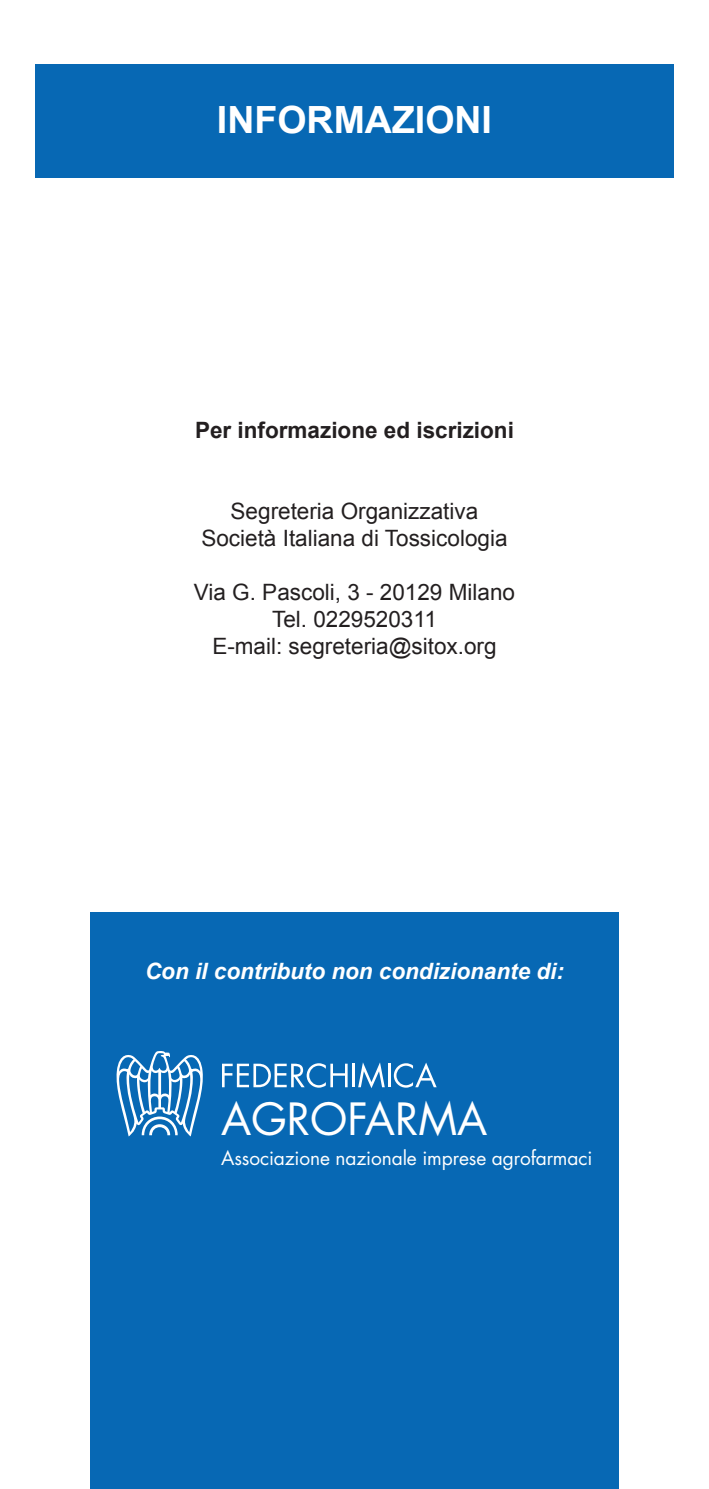
<style>
.page{position:relative;width:709px;height:1489px;background:#fff}
.page>*{position:absolute;margin:0;border:0;box-sizing:border-box;transform-origin:0 0}
.t1{font:43.25px "Futura Std";color:#fff}
.t2{font:700 37.5px "Arial";color:#fff}
.t3{font:700 35px "Arial";color:#fff}
.t4{font:22.5px "Arial";color:#231f20}
.t5{font:italic 700 22.5px "Arial";color:#fff}
.t6{font:700 22.5px "Arial";color:#231f20}
.t7{font:19.25px "Futura Std";letter-spacing:-.005em;color:#fff}
</style>
<div class="page">
<div style="left:90px;top:912px;width:529px;height:576px;background:#0768b4"></div>
<svg style="left:117px;top:1051px;width:86px;height:85px"></svg>
<svg style="left:222px;top:1063px;width:125px;height:24px"></svg>
<hr style="left:352px;top:1063px;width:3px;height:24px;background:#fff">
<svg style="left:358px;top:1062px;width:27px;height:26px"></svg>
<hr style="left:388px;top:1063px;width:2px;height:24px;background:#fff">
<svg style="left:394px;top:1062px;width:42px;height:25px"></svg>
<div style="left:35px;top:64px;width:638px;height:114px;background:#0768b4"></div>
<p class="t2" style="left:217px;top:95px;width:276px">INFORMAZIONI</p>
<h3 class="t3" style="left:236px;top:100px;width:239px">PROGRAMMA</h3>
<p class="t6" style="left:195px;top:415px;width:320px">Per informazione ed iscrizioni</p>
<p class="t4" style="left:231px;top:496px;width:249px">Segreteria Organizzativa</p>
<p class="t4" style="left:201px;top:523px;width:307px">Società Italiana di Tossicologia</p>
<p class="t4" style="left:194px;top:577px;width:322px">Via G. Pascoli, 3 - 20129 Milano</p>
<p class="t4" style="left:272px;top:604px;width:166px">Tel. 0229520311</p>
<p class="t4" style="left:212px;top:631px;width:286px">E-mail: segreteria@sitox.org</p>
<p class="t5" style="left:145px;top:956px;width:420px">Con il contributo non condizionante di:</p>
<p class="t1" style="left:221px;top:1091px;width:268px">AGROFARMA</p>
<p class="t7" style="left:221px;top:1145px;width:373px">Associazione nazionale imprese agrofarmaci</p>
</div>
